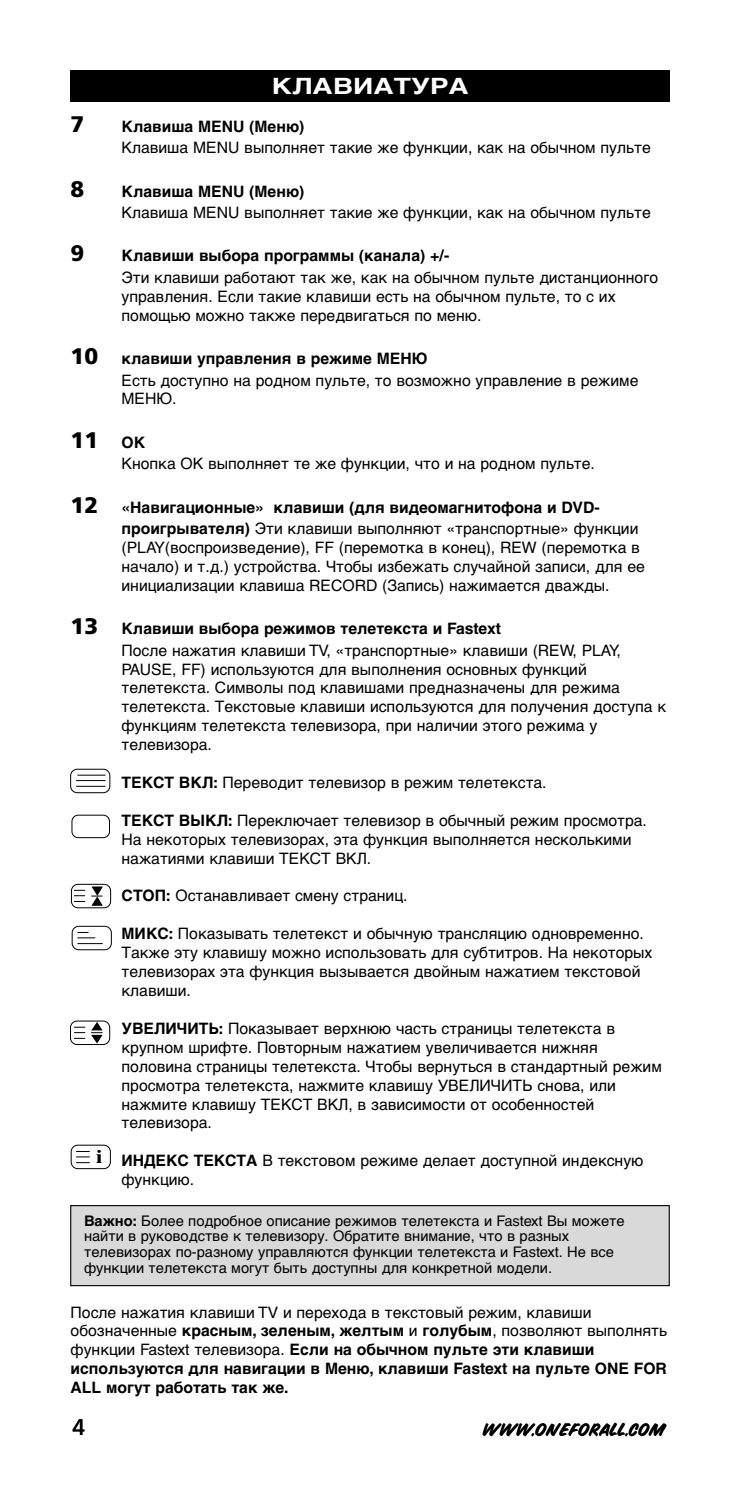
<style>
.page{position:relative;width:740px;height:1506px;background:#fff}
.page>*{position:absolute;margin:0;border:0;box-sizing:border-box;transform-origin:0 0}
.t1{font:700 22.5px "Helvetica Cyr";color:#fff;scale:1.25 1}
.t2{font:900 22.5px "Frutiger";color:#000}
.t3{font:22.5px "Frutiger";color:#000}
.t4{font:700 18.9px "Times";color:#000;scale:1.2 1}
.t5{font:15.75px/18.9px "Helvetica Cyr Upright";color:#000}
.t6{font:700 15.75px/18.9px "Helvetica Cyr";color:#000}
.t7{font:14.62px/15.8px "Helvetica Cyr Upright";color:#000}
.t8{font:13.5px "Snyder Speed";letter-spacing:.035em;color:#000}
.s1{font-family:"Frutiger";font-weight:900;font-size:22.5px}
.s2{font-family:"Helvetica Cyr";font-weight:700;font-size:15.75px}
.s3{font-family:"Helvetica Cyr";font-weight:700}
.s4{font-family:"Helvetica Cyr Upright";font-weight:400}
</style>
<div class="page">
<div style="left:72px;top:814px;width:38px;height:23px;border:1px solid #000;border-radius:6px"></div>
<div style="left:70px;top:1020px;width:40px;height:24px;border:1px solid #000;border-radius:7px"></div>
<svg style="left:74px;top:1026px;width:11px;height:12px"></svg>
<svg style="left:91px;top:1021px;width:12px;height:22px"></svg>
<div style="left:71px;top:884px;width:40px;height:24px;border:1px solid #000;border-radius:7px"></div>
<svg style="left:91px;top:886px;width:12px;height:19px"></svg>
<svg style="left:74px;top:889px;width:11px;height:13px"></svg>
<div style="left:70px;top:769px;width:40px;height:24px;border:1px solid #000;border-radius:7px"></div>
<svg style="left:76px;top:774px;width:29px;height:13px"></svg>
<div style="left:72px;top:926px;width:40px;height:24px;border:1px solid #000;border-radius:7px"></div>
<svg style="left:77px;top:932px;width:26px;height:12px"></svg>
<div style="left:71px;top:1144px;width:40px;height:24px;border:1px solid #000;border-radius:7px"></div>
<svg style="left:76px;top:1151px;width:14px;height:12px"></svg>
<div style="left:71px;top:70px;width:599px;height:32px;background:#000"></div>
<div style="left:71px;top:1206px;width:598px;height:78px;background:#d9d9d9"></div>
<div style="left:70px;top:1204px;width:600px;height:82px;border:1px solid #000"></div>
<h1 class="t1" style="left:271px;top:78px;width:159px">КЛАВИАТУРА</h1>
<h1 class="t2" style="left:71px;top:115px;width:15px">7</h1>
<p class="t6" style="left:122px;top:118px;width:184px">Клавиша MENU (Меню)</p>
<p class="t5" style="left:122px;top:140px;width:531px">Клавиша MENU выполняет такие же функции, как на обычном пульте</p>
<h1 class="t2" style="left:71px;top:180px;width:15px">8</h1>
<p class="t6" style="left:122px;top:183px;width:184px">Клавиша MENU (Меню)</p>
<p class="t5" style="left:122px;top:204px;width:531px">Клавиша MENU выполняет такие же функции, как на обычном пульте</p>
<h1 class="t2" style="left:71px;top:244px;width:15px">9</h1>
<p class="t6" style="left:122px;top:248px;width:329px">Клавиши выбора программы (канала) +/-</p>
<p class="t5" style="left:122px;top:269px;width:538px">Эти клавиши работают так же, как на обычном пульте дистанционного управления. Если такие клавиши есть на обычном пульте, то с их помощью можно также передвигаться по меню.</p>
<p class="t6" style="left:71px;top:350px;width:358px"><span class="s1">10</span> клавиши управления в режиме МЕНЮ</p>
<p class="t5" style="left:122px;top:372px;width:518px">Есть доступно на родном пульте, то возможно управление в режиме<br>МЕНЮ.</p>
<h1 class="t2" style="left:71px;top:431px;width:76px">11 <span class="s2">OK</span></h1>
<p class="t5" style="left:122px;top:456px;width:475px">Кнопка ОК выполняет те же функции, что и на родном пульте.</p>
<p class="t6" style="left:71px;top:499px;width:530px"><span class="s1">12</span> «Навигационные» клавиши (для видеомагнитофона и DVD-</p>
<p class="t5" style="left:122px;top:520px;width:525px"><span class="s3">проигрывателя)</span> Эти клавиши выполняют «транспортные» функции (PLAY(воспроизведение), FF (перемотка в конец), REW (перемотка в начало) и т.д.) устройства. Чтобы избежать случайной записи, для ее инициализации клавиша RECORD (Запись) нажимается дважды.</p>
<p class="t6" style="left:71px;top:620px;width:432px"><span class="s1">13</span> Клавиши выбора режимов телетекста и Fastext</p>
<p class="t5" style="left:122px;top:642px;width:546px">После нажатия клавиши TV, «транспортные» клавиши (REW, PLAY, PAUSE, FF) используются для выполнения основных функций телетекста. Символы под клавишами предназначены для режима телетекста. Текстовые клавиши используются для получения доступа к функциям телетекста телевизора, при наличии этого режима у телевизора.</p>
<p class="t5" style="left:122px;top:774px;width:426px"><span class="s3">ТЕКСТ ВКЛ:</span> Переводит телевизор в режим телетекста.</p>
<p class="t5" style="left:122px;top:812px;width:527px"><span class="s3">ТЕКСТ ВЫКЛ:</span> Переключает телевизор в обычный режим просмотра.<br>На некоторых телевизорах, эта функция выполняется несколькими нажатиями клавиши ТЕКСТ ВКЛ.</p>
<p class="t5" style="left:122px;top:888px;width:287px"><span class="s3">СТОП:</span> Останавливает смену страниц.</p>
<p class="t5" style="left:122px;top:925px;width:532px"><span class="s3">МИКС:</span> Показывать телетекст и обычную трансляцию одновременно.<br>Также эту клавишу можно использовать для субтитров. На некоторых телевизорах эта функция вызывается двойным нажатием текстовой клавиши.</p>
<p class="t5" style="left:122px;top:1020px;width:542px"><span class="s3">УВЕЛИЧИТЬ:</span> Показывает верхнюю часть страницы телетекста в крупном шрифте. Повторным нажатием увеличивается нижняя половина страницы телетекста. Чтобы вернуться в стандартный режим просмотра телетекста, нажмите клавишу УВЕЛИЧИТЬ снова, или нажмите клавишу ТЕКСТ ВКЛ, в зависимости от особенностей телевизора.</p>
<p class="t5" style="left:122px;top:1152px;width:523px"><span class="s3">ИНДЕКС ТЕКСТА</span> В текстовом режиме делает доступной индексную функцию.</p>
<p class="t4" style="left:96px;top:1149px;width:7px">i</p>
<p class="t7" style="left:84px;top:1213px;width:542px"><span class="s3">Важно:</span> Более подробное описание режимов телетекста и Fastext Вы можете найти в руководстве к телевизору. Обратите внимание, что в разных телевизорах по-разному управляются функции телетекста и Fastext. Не все функции телетекста могут быть доступны для конкретной модели.</p>
<p class="t5" style="left:71px;top:1303px;width:598px">После нажатия клавиши TV и перехода в текстовый режим, клавиши обозначенные <span class="s3">красным, зеленым, желтым</span> и <span class="s3">голубым</span>, позволяют выполнять</p>
<p class="t6" style="left:71px;top:1341px;width:598px"><span class="s4">функции Fastext телевизора.</span> Если на обычном пульте эти клавиши используются для навигации в Меню, клавиши Fastext на пульте ONE FOR<br>ALL могут работать так же.</p>
<h1 class="t3" style="left:72px;top:1417px;width:14px">4</h1>
<p class="t8" style="left:483px;top:1421px;width:184px">WWW.ONEFORALL.COM</p>
</div>
